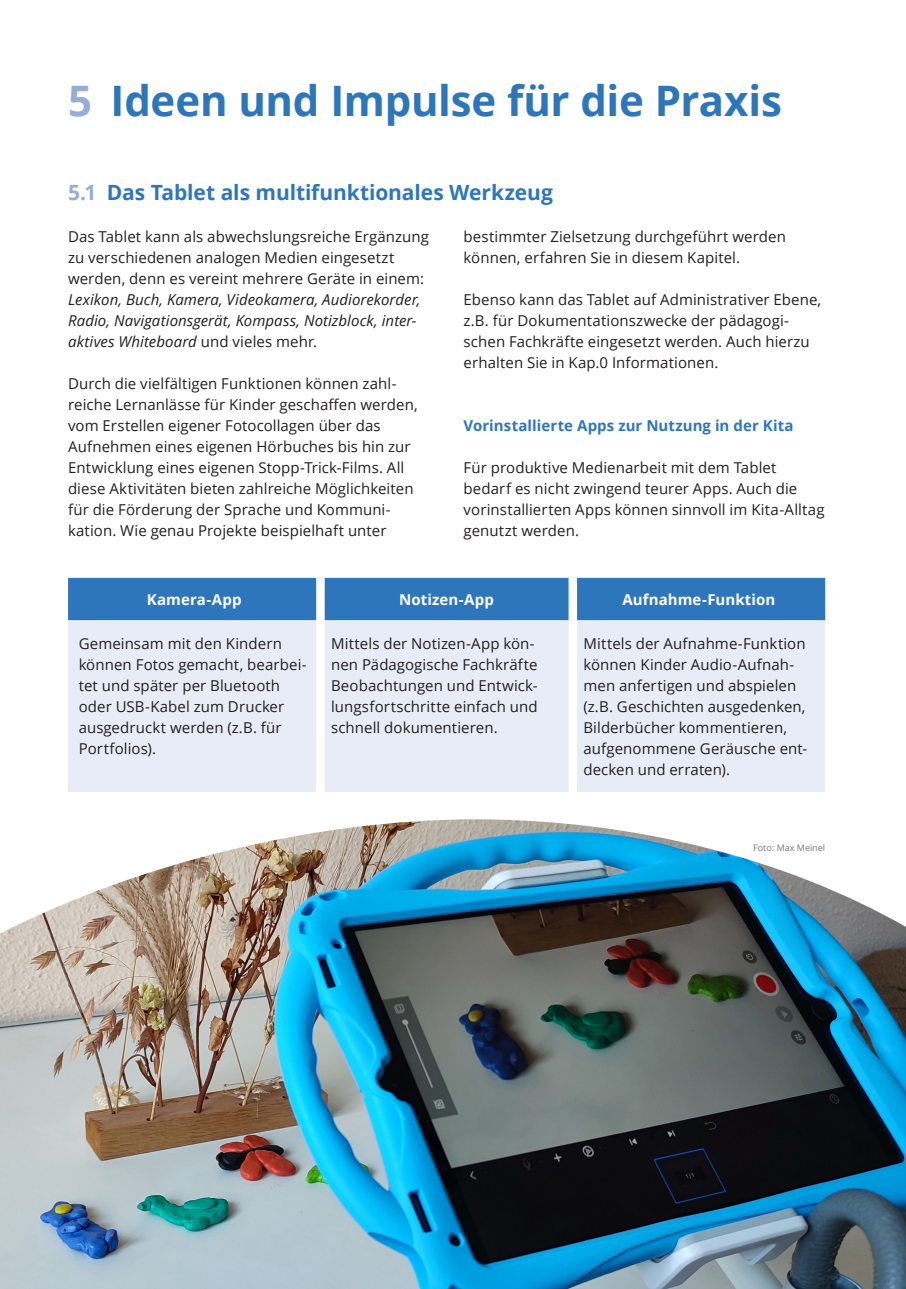
<style>
.page{position:relative;width:906px;height:1289px;background:#fff}
.page>*{position:absolute;margin:0;border:0;box-sizing:border-box;transform-origin:0 0}
.t1{font:700 42px "Open Sans";letter-spacing:-.005em;color:#2e76bc}
.t2{font:700 21px "Open Sans";letter-spacing:-.005em;color:#2e76bc}
.Fließtext{font:15px/21px "Open Sans";letter-spacing:.005em;color:#231f20}
.Tabelle_Fließtext{font:15px/21px "Open Sans";letter-spacing:.005em;color:#231f20}
.Fließtext_Überschrif{font:700 15px "Open Sans";letter-spacing:.005em;color:#2e76bc}
.Tabelle_Fließtext_Ti{font:700 15px "Open Sans";letter-spacing:.005em;color:#fff}
.Kleingedrucktes_Quel{font:9px "Open Sans";color:#76787b}
.s1{color:#96add8}
.s2{font-style:italic}
</style>
<div class="page">
<img style="left:0;top:819px;width:906px;height:469px">
<div style="left:68px;top:578px;width:757px;height:42px;background:#2e76bc"></div>
<div style="left:68px;top:620px;width:757px;height:172px;background:#e8ecf6"></div>
<div style="left:316px;top:578px;width:9px;height:42px;background:#fff"></div>
<div style="left:568px;top:578px;width:9px;height:42px;background:#fff"></div>
<div style="left:316px;top:620px;width:9px;height:172px;background:#fff"></div>
<div style="left:568px;top:620px;width:9px;height:172px;background:#fff"></div>
<p class="t1" style="left:68px;top:71px;width:715px"><span class="s1">5</span> Ideen und Impulse für die Praxis</p>
<p class="t2" style="left:68px;top:177px;width:486px"><span class="s1">5.1</span> Das Tablet als multifunktionales Werkzeug</p>
<p class="Fließtext" style="left:68px;top:225px;width:362px">Das Tablet kann als abwechslungsreiche Ergänzung zu verschiedenen analogen Medien eingesetzt werden, denn es vereint mehrere Geräte in einem:<br><span class="s2">Lexikon, Buch, Kamera, Videokamera, Audiorekorder, Radio, Navigationsgerät, Kompass, Notizblock, inter&shy;aktives Whiteboard</span> und vieles mehr.</p>
<p class="Fließtext" style="left:68px;top:372px;width:351px">Durch die vielfältigen Funktionen können zahl&shy;reiche Lernanlässe für Kinder geschaffen werden, vom Erstellen eigener Fotocollagen über das Aufnehmen eines eigenen Hörbuches bis hin zur Entwicklung eines eigenen Stopp-Trick-Films. All diese Aktivitäten bieten zahlreiche Möglichkeiten für die Förderung der Sprache und Kommuni&shy;kation. Wie genau Projekte beispielhaft unter</p>
<p class="Fließtext" style="left:463px;top:225px;width:324px">bestimmter Zielsetzung durchgeführt werden können, erfahren Sie in diesem Kapitel.</p>
<p class="Fließtext" style="left:463px;top:288px;width:359px">Ebenso kann das Tablet auf Administrativer Ebene, z.B. für Dokumentationszwecke der pädagogi&shy;schen Fachkräfte eingesetzt werden. Auch hierzu erhalten Sie in Kap.0 Informationen.</p>
<p class="Fließtext_Überschrif" style="left:463px;top:415px;width:331px">Vorinstallierte Apps zur Nutzung in der Kita</p>
<p class="Fließtext" style="left:463px;top:456px;width:362px">Für produktive Medienarbeit mit dem Tablet bedarf es nicht zwingend teurer Apps. Auch die vorinstallierten Apps können sinnvoll im Kita-Alltag genutzt werden.</p>
<p class="Tabelle_Fließtext_Ti" style="left:147px;top:589px;width:96px">Kamera-App</p>
<p class="Tabelle_Fließtext_Ti" style="left:399px;top:589px;width:96px">Notizen-App</p>
<p class="Tabelle_Fließtext_Ti" style="left:622px;top:589px;width:154px">Aufnahme-Funktion</p>
<p class="Tabelle_Fließtext" style="left:79px;top:632px;width:229px">Gemeinsam mit den Kindern können Fotos gemacht, bearbei&shy;tet und später per Bluetooth oder USB-Kabel zum Drucker ausgedruckt werden (z.B. für<br>Portfolios).</p>
<p class="Tabelle_Fließtext" style="left:331px;top:632px;width:208px">Mittels der Notizen-App kön&shy;nen Pädagogische Fachkräfte<br>Beobachtungen und Entwick&shy;lungsfortschritte einfach und schnell dokumentieren.</p>
<p class="Tabelle_Fließtext" style="left:583px;top:632px;width:225px">Mittels der Aufnahme-Funktion können Kinder Audio-Aufnah&shy;men anfertigen und abspielen (z.B. Geschichten ausgedenken,<br>Bilderbücher kommentieren, aufgenommene Geräusche ent&shy;decken und erraten).</p>
<p class="Kleingedrucktes_Quel" style="left:753px;top:841px;width:73px">Foto: Max Meinel</p>
</div>
